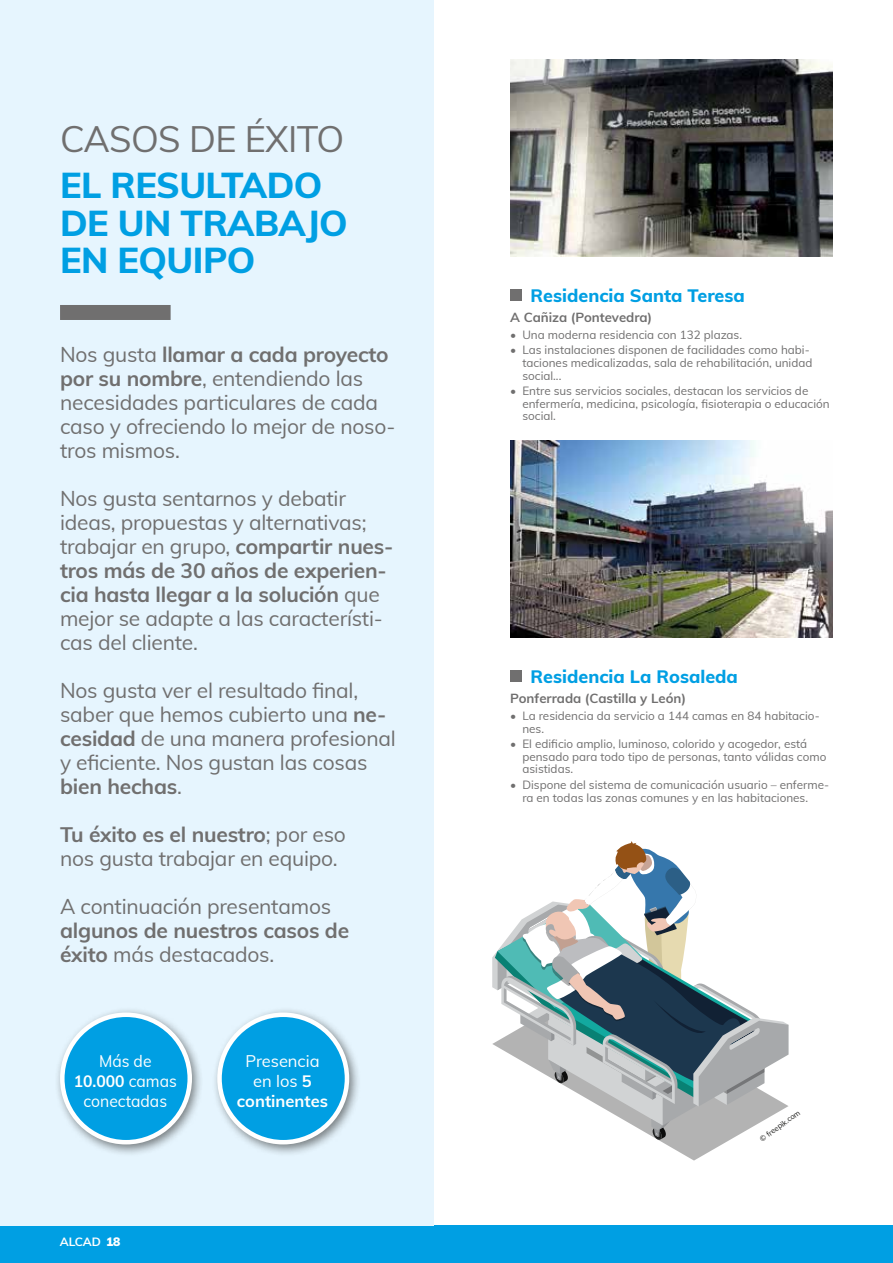
<style>
.page{position:relative;width:893px;height:1263px;background:#fff}
.page>*{position:absolute;margin:0;border:0;box-sizing:border-box;transform-origin:0 0}
.t1{font:800 36px/37.5px "Muli";letter-spacing:-.015em;color:#009fe3}
.t2{font:36px "Muli";letter-spacing:-.015em;color:#706f6f}
.t3{font:21px/24px "Muli";letter-spacing:-.01em;color:#706f6f}
.t4{font:700 21px/24px "Muli";letter-spacing:-.01em;color:#706f6f}
.t5{font:800 18px "Muli";color:#009fe3}
.t6{font:16.5px/19.8px "Muli";color:#fff;text-align:center;scale:.95 1}
.t7{font:16.5px/19.8px "Muli";color:#fff;text-align:center}
.t8{font:700 13.2px "Muli";color:#706f6f}
.t9{font:700 12px "Muli";letter-spacing:-.005em;color:#fff}
.t10{font:11.7px/12.6px "Muli";color:#706f6f}
.t11{font:7.5px "Muli";color:#1d1d1b}
.s1{font-weight:700}
.s2{font-weight:400}
.s3{font-weight:900}
</style>
<div class="page">
<div style="left:0;top:1225px;width:893px;height:38px;background:#009fe3"></div>
<div style="left:0;top:0;width:434px;height:1225px;background:#e6f5fe"></div>
<div style="left:60px;top:305px;width:111px;height:15px;background:#706f6f"></div>
<img style="left:510px;top:60px;width:322px;height:196px">
<div style="left:510px;top:289px;width:12px;height:12px;background:#706f6f"></div>
<img style="left:510px;top:441px;width:322px;height:196px">
<div style="left:510px;top:670px;width:12px;height:12px;background:#706f6f"></div>
<svg style="left:660px;top:1141px;width:68px;height:19px"></svg>
<svg style="left:492px;top:841px;width:297px;height:300px"></svg>
<div style="left:54px;top:1006px;width:307px;height:151px;background:#1d1d1b;opacity:.55"></div>
<div style="left:62px;top:1015px;width:128px;height:127px;background:#009fe3;border-radius:50%"></div>
<div style="left:60px;top:1012px;width:132px;height:132px;border:4px solid #fff;border-radius:50%"></div>
<div style="left:220px;top:1015px;width:127px;height:127px;background:#009fe3;border-radius:50%"></div>
<div style="left:217px;top:1012px;width:132px;height:132px;border:4px solid #fff;border-radius:50%"></div>
<h1 class="t2" style="left:60px;top:113px;width:286px">CASOS DE ÉXITO</h1>
<h1 class="t1" style="left:60px;top:165px;width:289px">EL RESULTADO<br>DE UN TRABAJO<br>EN EQUIPO</h1>
<p class="t3" style="left:60px;top:341px;width:337px">Nos gusta <span class="s1">llamar a cada proyecto por su nombre</span>, entendiendo las necesidades particulares de cada caso y ofreciendo lo mejor de noso&shy;tros mismos.</p>
<p class="t3" style="left:60px;top:485px;width:335px">Nos gusta sentarnos y debatir ideas, propuestas y alternativas; trabajar en grupo, <span class="s1">compartir nues&shy;tros más de 30 años de experien&shy;cia hasta llegar a la solución</span> que mejor se adapte a las característi&shy;cas del cliente.</p>
<p class="t3" style="left:60px;top:678px;width:337px">Nos gusta ver el resultado final, saber que hemos cubierto una <span class="s1">ne&shy;cesidad</span> de una manera profesional y eficiente. Nos gustan las cosas <span class="s1">bien hechas</span>.</p>
<p class="t3" style="left:60px;top:822px;width:287px"><span class="s1">Tu éxito es el nuestro</span>; por eso nos gusta trabajar en equipo.</p>
<p class="t3" style="left:60px;top:894px;width:273px">A continuación presentamos</p>
<p class="t4" style="left:60px;top:918px;width:291px">algunos de nuestros casos de éxito <span class="s2">más destacados.</span></p>
<p class="t6" style="left:74px;top:1050px;width:110px">Más de<br><span class="s1">10.000</span> camas conectadas</p>
<p class="t7" style="left:237px;top:1050px;width:93px">Presencia en los <span class="s1">5 continentes</span></p>
<p class="t9" style="left:60px;top:1233px;width:62px">ALCAD <span class="s3">18</span></p>
<p class="t5" style="left:530px;top:282px;width:216px">Residencia Santa Teresa</p>
<p class="t8" style="left:510px;top:307px;width:144px">A Cañiza (Pontevedra)</p>
<p class="t10" style="left:510px;top:328px;width:233px">• Una moderna residencia con 132 plazas.</p>
<p class="t10" style="left:522px;top:343px;width:292px;text-indent:-12px">• Las instalaciones disponen de facilidades como habi&shy;taciones medicalizadas, sala de rehabilitación, unidad social...</p>
<p class="t10" style="left:522px;top:384px;width:309px;text-indent:-12px">• Entre sus servicios sociales, destacan los servicios de enfermería, medicina, psicología, fisioterapia o educación social.</p>
<p class="t5" style="left:530px;top:663px;width:209px">Residencia La Rosaleda</p>
<p class="t8" style="left:510px;top:689px;width:177px">Ponferrada (Castilla y León)</p>
<p class="t10" style="left:522px;top:709px;width:299px;text-indent:-12px">• La residencia da servicio a 144 camas en 84 habitacio&shy;nes.</p>
<p class="t10" style="left:522px;top:737px;width:306px;text-indent:-12px">• El edificio amplio, luminoso, colorido y acogedor, está pensado para todo tipo de personas, tanto válidas como asistidas.</p>
<p class="t10" style="left:522px;top:778px;width:308px;text-indent:-12px">• Dispone del sistema de comunicación usuario – enferme&shy;ra en todas las zonas comunes y en las habitaciones.</p>
<p class="t11" style="left:757px;top:1135px;width:49px;rotate:-36deg">© freepik.com</p>
</div>
